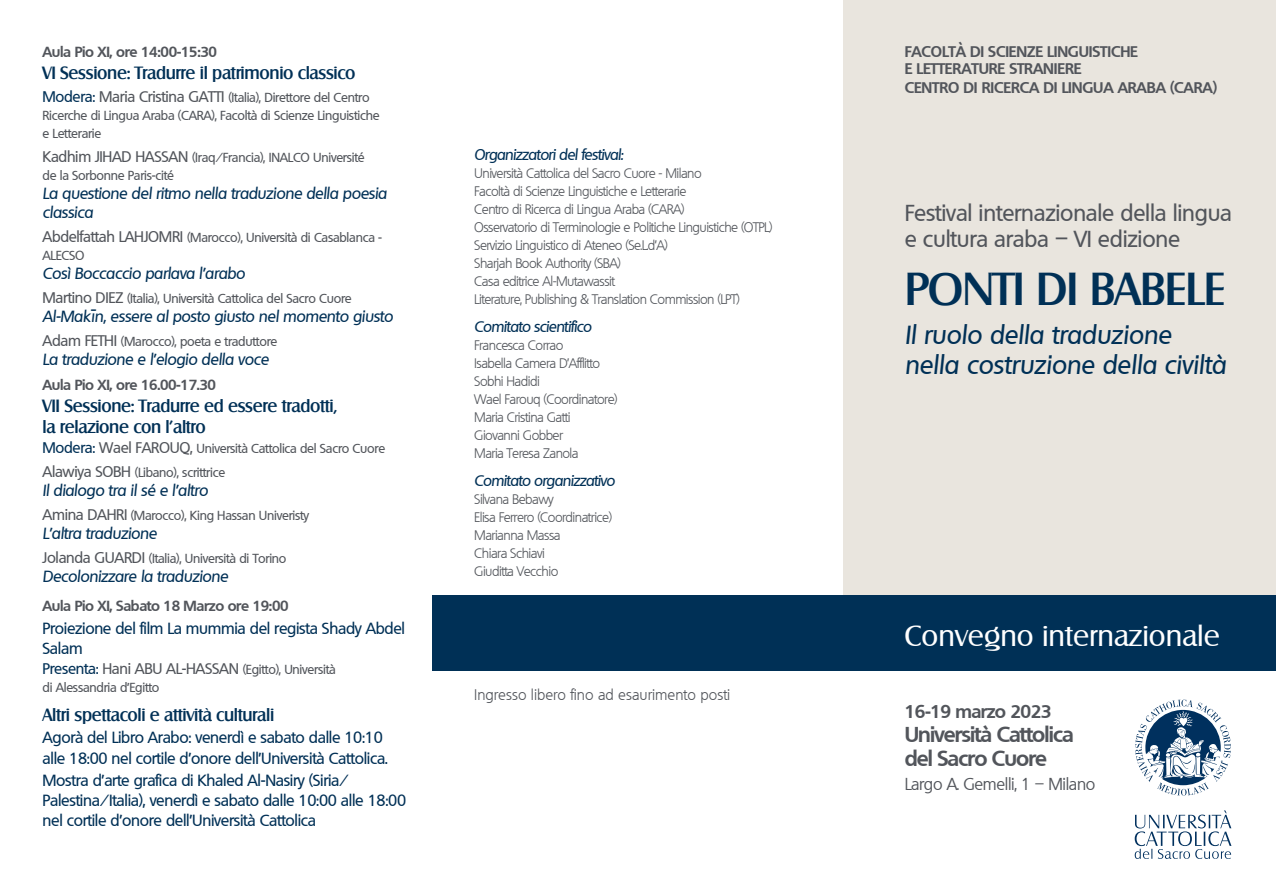
<style>
.page{position:relative;width:1276px;height:893px;background:#fff}
.page>*{position:absolute;margin:0;border:0;box-sizing:border-box;transform-origin:0 0}
.Titolo{font:500 45px "Salzburg";letter-spacing:-.02em;color:#003056}
.Evento{font:28.5px "Salzburg";color:#fff}
.Sottotitolo{font:italic 500 25.5px/30.6px "Quebec";color:#003056}
.Sottotitolo-2{font:500 22.5px/25.5px "Quebec";letter-spacing:-.01em;color:#52555b}
.Aula-ora{font:700 21px/24px "Quebec";letter-spacing:-.04em;color:#52555b}
.Giorno{font:700 18px "Quebec";letter-spacing:-.03em;color:#52555b}
.Titolo_3{font:500 17.25px/20.2px "Salzburg";letter-spacing:-.02em;color:#003056}
.Luogo{font:16.5px "Quebec";letter-spacing:-.02em;color:#52555b}
.Titolo_2{font:500 15.75px/20.2px "Quebec";letter-spacing:-.02em;color:#003056}
.Titolo_4{font:italic 500 15.75px/18.8px "Quebec";letter-spacing:-.02em;color:#003056}
.Uni{font:700 15px/17.2px "Quebec";letter-spacing:-.01em;color:#52555b}
.info_tit{font:italic 500 15px "Quebec";letter-spacing:-.04em;color:#003056}
.info{font:300 15px "Quebec";color:#52555b}
.ora{font:700 14.25px "Quebec";letter-spacing:-.025em;color:#52555b}
.info-2{font:300 13.5px "Quebec";letter-spacing:-.04em;color:#52555b}
.professore{font:500 12.75px/18px "Quebec";letter-spacing:-.02em;color:#52555b}
.s1{font-size:15px;color:#003056}
.s2{font-size:15px}
</style>
<div class="page">
<div style="left:843px;top:0;width:433px;height:611px;background:#e9e5de"></div>
<div style="left:432px;top:595px;width:844px;height:75px;background:#003056"></div>
<svg style="left:1135px;top:699px;width:96px;height:97px"></svg>
<svg style="left:1134px;top:810px;width:97px;height:49px"></svg>
<p class="ora" style="left:43px;top:43px;width:176px">Aula Pio XI, ore 14:00-15:30</p>
<p class="Titolo_3" style="left:43px;top:63px;width:314px">VI Sessione: Tradurre il patrimonio classico</p>
<p class="professore" style="left:43px;top:88px;width:338px"><span class="s1">Modera:</span> <span class="s2">Maria Cristina GATTI</span> (Italia), Direttore del Centro<br>Ricerche di Lingua Araba (CARA), Facoltà di Scienze Linguistiche e Letterarie</p>
<p class="professore" style="left:43px;top:148px;width:324px"><span class="s2">Kadhim JIHAD HASSAN</span> (Iraq/Francia), INALCO Université de la Sorbonne Paris-cité</p>
<p class="Titolo_4" style="left:43px;top:184px;width:346px">La questione del ritmo nella traduzione della poesia classica</p>
<p class="professore" style="left:43px;top:228px;width:341px"><span class="s2">Abdelfattah LAHJOMRI</span> (Marocco), Università di Casablanca -<br>ALECSO</p>
<p class="Titolo_4" style="left:43px;top:263px;width:204px">Così Boccaccio parlava l’arabo</p>
<p class="professore" style="left:43px;top:289px;width:311px"><span class="s2">Martino DIEZ</span> (Italia), Università Cattolica del Sacro Cuore</p>
<p class="Titolo_4" style="left:43px;top:307px;width:352px">Al-Makˉın, essere al posto giusto nel momento giusto</p>
<p class="professore" style="left:43px;top:332px;width:236px"><span class="s2">Adam FETHI</span> (Marocco), poeta e traduttore</p>
<p class="Titolo_4" style="left:43px;top:350px;width:228px">La traduzione e l’elogio della voce</p>
<p class="ora" style="left:43px;top:375px;width:175px">Aula Pio XI, ore 16.00-17.30</p>
<p class="Titolo_3" style="left:43px;top:396px;width:296px">VII Sessione: Tradurre ed essere tradotti, la relazione con l’altro</p>
<p class="professore" style="left:43px;top:439px;width:344px"><span class="s1">Modera:</span> <span class="s2">Wael FAROUQ,</span> Università Cattolica del Sacro Cuore</p>
<p class="professore" style="left:43px;top:463px;width:184px"><span class="s2">Alawiya SOBH</span> (Libano), scrittrice</p>
<p class="Titolo_4" style="left:43px;top:481px;width:167px">Il dialogo tra il sé e l’altro</p>
<p class="professore" style="left:43px;top:506px;width:268px"><span class="s2">Amina DAHRI</span> (Marocco), King Hassan Univeristy</p>
<p class="Titolo_4" style="left:43px;top:524px;width:116px">L’altra traduzione</p>
<p class="professore" style="left:43px;top:550px;width:245px"><span class="s2">Jolanda GUARDI</span> (Italia), Università di Torino</p>
<p class="Titolo_4" style="left:43px;top:567px;width:187px">Decolonizzare la traduzione</p>
<p class="ora" style="left:43px;top:597px;width:248px">Aula Pio XI, Sabato 18 Marzo ore 19:00</p>
<p class="Titolo_2" style="left:43px;top:618px;width:364px">Proiezione del film La mummia del regista Shady Abdel<br>Salam</p>
<p class="professore" style="left:43px;top:660px;width:295px"><span class="s1">Presenta:</span> <span class="s2">Hani ABU AL-HASSAN</span> (Egitto), Università di Alessandria d’Egitto</p>
<p class="Titolo_3" style="left:43px;top:704px;width:233px">Altri spettacoli e attività culturali</p>
<p class="Titolo_2" style="left:43px;top:727px;width:346px">Agorà del Libro Arabo: venerdì e sabato dalle 10:10 alle 18:00 nel cortile d’onore dell’Università Cattolica.</p>
<p class="Titolo_2" style="left:43px;top:770px;width:365px">Mostra d’arte grafica di Khaled Al-Nasiry (Siria/<br>Palestina/Italia), venerdì e sabato dalle 10:00 alle 18:00 nel cortile d’onore dell’Università Cattolica</p>
<p class="info_tit" style="left:474px;top:145px;width:151px">Organizzatori del festival:</p>
<p class="info-2" style="left:474px;top:165px;width:229px">Università Cattolica del Sacro Cuore - Milano</p>
<p class="info-2" style="left:474px;top:183px;width:214px">Facoltà di Scienze Linguistiche e Letterarie</p>
<p class="info-2" style="left:474px;top:201px;width:212px">Centro di Ricerca di Lingua Araba (CARA)</p>
<p class="info-2" style="left:474px;top:219px;width:300px">Osservatorio di Terminologie e Politiche Linguistiche (OTPL)</p>
<p class="info-2" style="left:474px;top:237px;width:195px">Servizio Linguistico di Ateneo (Se.L.d’A)</p>
<p class="info-2" style="left:474px;top:255px;width:148px">Sharjah Book Authority (SBA)</p>
<p class="info-2" style="left:474px;top:273px;width:142px">Casa editrice Al-Mutawassit</p>
<p class="info-2" style="left:474px;top:291px;width:267px">Literature, Publishing &amp; Translation Commission (LPT)</p>
<p class="info_tit" style="left:474px;top:317px;width:119px">Comitato scientifico</p>
<p class="info-2" style="left:474px;top:337px;width:91px">Francesca Corrao</p>
<p class="info-2" style="left:474px;top:355px;width:127px">Isabella Camera D’Afflitto</p>
<p class="info-2" style="left:474px;top:373px;width:67px">Sobhi Hadidi</p>
<p class="info-2" style="left:474px;top:391px;width:145px">Wael Farouq (Coordinatore)</p>
<p class="info-2" style="left:474px;top:409px;width:98px">Maria Cristina Gatti</p>
<p class="info-2" style="left:474px;top:427px;width:90px">Giovanni Gobber</p>
<p class="info-2" style="left:474px;top:445px;width:106px">Maria Teresa Zanola</p>
<p class="info_tit" style="left:474px;top:471px;width:142px">Comitato organizzativo</p>
<p class="info-2" style="left:474px;top:491px;width:81px">Silvana Bebawy</p>
<p class="info-2" style="left:474px;top:509px;width:139px">Elisa Ferrero (Coordinatrice)</p>
<p class="info-2" style="left:474px;top:527px;width:88px">Marianna Massa</p>
<p class="info-2" style="left:474px;top:545px;width:72px">Chiara Schiavi</p>
<p class="info-2" style="left:474px;top:563px;width:86px">Giuditta Vecchio</p>
<p class="info" style="left:474px;top:685px;width:258px">Ingresso libero fino ad esaurimento posti</p>
<p class="Uni" style="left:904px;top:42px;width:235px">FACOLTÀ DI SCIENZE LINGUISTICHE<br>E LETTERATURE STRANIERE</p>
<p class="Uni" style="left:904px;top:79px;width:314px">CENTRO DI RICERCA DI LINGUA ARABA (CARA)</p>
<p class="Sottotitolo-2" style="left:904px;top:200px;width:329px">Festival internazionale della lingua e cultura araba – VI edizione</p>
<p class="Titolo" style="left:904px;top:261px;width:322px">PONTI DI BABELE</p>
<p class="Sottotitolo" style="left:904px;top:319px;width:323px">Il ruolo della traduzione nella costruzione della civiltà</p>
<p class="Evento" style="left:904px;top:619px;width:317px">Convegno internazionale</p>
<p class="Giorno" style="left:904px;top:699px;width:148px">16-19 marzo 2023</p>
<p class="Aula-ora" style="left:904px;top:722px;width:171px">Università Cattolica del Sacro Cuore</p>
<p class="Luogo" style="left:904px;top:773px;width:192px">Largo A. Gemelli, 1 – Milano</p>
</div>
